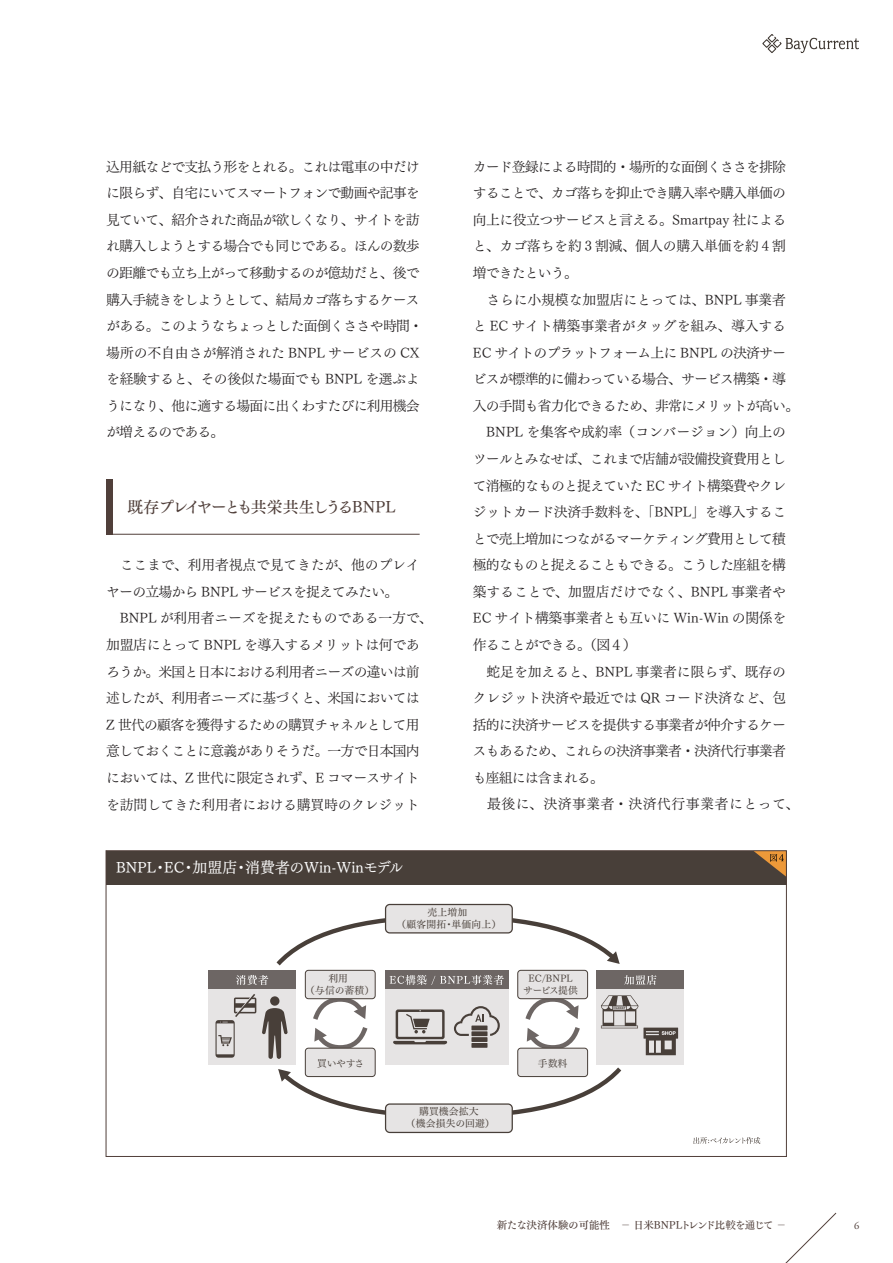
<style>
.page{position:relative;width:893px;height:1263px;background:#fff}
.page>*{position:absolute;margin:0;border:0;box-sizing:border-box;transform-origin:0 0}
.t1{font:15.9px "Tsuku Min Pr 6 N D";letter-spacing:-.09em;color:#503f3a}
.t2{font:14.85px "Tsuku Min Pr 6 N RB";color:#fff}
.t3{font:13.8px/26.5px "Tsuku Min Pr 6 N R";letter-spacing:-.06em;color:#231f20}
.t4{font:10.5px "Tsuku Min Pr 6 N D";letter-spacing:-.04em;color:#503f3a}
.t5{font:10.5px "Adobe Garamond Pro";color:#503f3a}
.t6{font:9.75px/12px "Tsuku Min Pr 6 N M";letter-spacing:.01em;color:#483f39;text-align:center}
</style>
<div class="page">
<svg style="left:785px;top:1212px;width:52px;height:51px"></svg>
<svg style="left:762px;top:34px;width:97px;height:19px"></svg>
<div style="left:106px;top:479px;width:7px;height:55px;background:#503f3a"></div>
<hr style="left:109px;top:534px;width:311px;height:1px;background:#503f3a">
<svg style="left:693px;top:1137px;width:67px;height:7px"></svg>
<div style="left:209px;top:970px;width:87px;height:19px;background:#6d6664"></div>
<div style="left:209px;top:989px;width:87px;height:75px;background:#e6e4e4"></div>
<div style="left:597px;top:970px;width:87px;height:19px;background:#6d6664"></div>
<div style="left:597px;top:989px;width:87px;height:75px;background:#e6e4e4"></div>
<div style="left:385px;top:970px;width:124px;height:19px;background:#6d6664"></div>
<div style="left:385px;top:989px;width:124px;height:75px;background:#e6e4e4"></div>
<div style="left:386px;top:904px;width:126px;height:29px;background:#e6e4e4;border-radius:4px"></div>
<div style="left:385px;top:904px;width:128px;height:29px;border:1px solid #483f39;border-radius:4px"></div>
<div style="left:305px;top:970px;width:70px;height:29px;background:#e6e4e4;border-radius:3px"></div>
<div style="left:518px;top:970px;width:70px;height:29px;background:#e6e4e4;border-radius:3px"></div>
<div style="left:386px;top:1104px;width:126px;height:28px;background:#e6e4e4;border-radius:4px"></div>
<div style="left:385px;top:1103px;width:128px;height:30px;border:1px solid #483f39;border-radius:4px"></div>
<svg style="left:236px;top:912px;width:420px;height:73px"></svg>
<div style="left:106px;top:851px;width:680px;height:33px;background:#483f39"></div>
<svg style="left:755px;top:852px;width:30px;height:24px"></svg>
<svg style="left:216px;top:994px;width:40px;height:64px"></svg>
<svg style="left:262px;top:995px;width:416px;height:125px"></svg>
<p class="t3" style="left:106px;top:152px;width:318px">込用紙などで支払う形をとれる。これは電車の中だけに限らず、自宅にいてスマートフォンで動画や記事を見ていて、紹介された商品が欲しくなり、サイトを訪れ購入しようとする場合でも同じである。ほんの数歩の距離でも立ち上がって移動するのが億劫だと、後で購入手続きをしようとして、結局カゴ落ちするケースがある。このようなちょっとした面倒くささや時間・場所の不自由さが解消された BNPL サービスの CXを経験すると、その後似た場面でも BNPL を選ぶようになり、他に適する場面に出くわすたびに利用機会が増えるのである。</p>
<p class="t1" style="left:128px;top:492px;width:270px">既存プレイヤーとも共栄共生しうるBNPL</p>
<p class="t3" style="left:106px;top:550px;width:328px">　ここまで、利用者視点で見てきたが、他のプレイヤーの立場から BNPL サービスを捉えてみたい。　BNPL が利用者ニーズを捉えたものである一方で、加盟店にとって BNPL を導入するメリットは何であろうか。米国と日本における利用者ニーズの違いは前述したが、利用者ニーズに基づくと、米国においては<br>Z 世代の顧客を獲得するための購買チャネルとして用意しておくことに意義がありそうだ。一方で日本国内においては、Z 世代に限定されず、E コマースサイトを訪問してきた利用者における購買時のクレジット</p>
<p class="t2" style="left:116px;top:854px;width:289px">BNPL・EC・加盟店・消費者のWin-Winモデル</p>
<p class="t3" style="left:473px;top:152px;width:328px">カード登録による時間的・場所的な面倒くささを排除することで、カゴ落ちを抑止でき購入率や購入単価の向上に役立つサービスと言える。Smartpay 社によると、カゴ落ちを約 3 割減、個人の購入単価を約 4 割増できたという。<br>　さらに小規模な加盟店にとっては、BNPL 事業者と EC サイト構築事業者がタッグを組み、導入する<br>EC サイトのプラットフォーム上に BNPL の決済サービスが標準的に備わっている場合、サービス構築・導入の手間も省力化できるため、非常にメリットが高い。　BNPL を集客や成約率（コンバージョン）向上のツールとみなせば、これまで店舗が設備投資費用として消極的なものと捉えていた EC サイト構築費やクレジットカード決済手数料を、「BNPL」を導入することで売上増加につながるマーケティング費用として積極的なものと捉えることもできる。こうした座組を構築することで、加盟店だけでなく、BNPL 事業者や<br>EC サイト構築事業者とも互いに Win-Win の関係を作ることができる。（図４）<br>　蛇足を加えると、BNPL 事業者に限らず、既存のクレジット決済や最近では QR コード決済など、包括的に決済サービスを提供する事業者が仲介するケースもあるため、これらの決済事業者・決済代行事業者も座組には含まれる。<br>　最後に、決済事業者・決済代行事業者にとって、</p>
<p class="t6" style="left:397px;top:905px;width:106px">売上増加<br>（顧客開拓・単価向上）</p>
<p class="t6" style="left:305px;top:971px;width:70px">利用<br>（与信の蓄積）</p>
<p class="t6" style="left:523px;top:971px;width:56px">EC/BNPLサービス提供</p>
<p class="t6" style="left:317px;top:1056px;width:49px">買いやすさ</p>
<p class="t6" style="left:538px;top:1056px;width:31px">手数料</p>
<p class="t6" style="left:406px;top:1105px;width:90px">購買機会拡大<br>（機会損失の回避）</p>
<p class="t4" style="left:497px;top:1216px;width:291px">新たな決済体験の可能性　－ 日米BNPLトレンド比較を通じて －</p>
<p class="t5" style="left:854px;top:1219px;width:7px">6</p>
</div>
